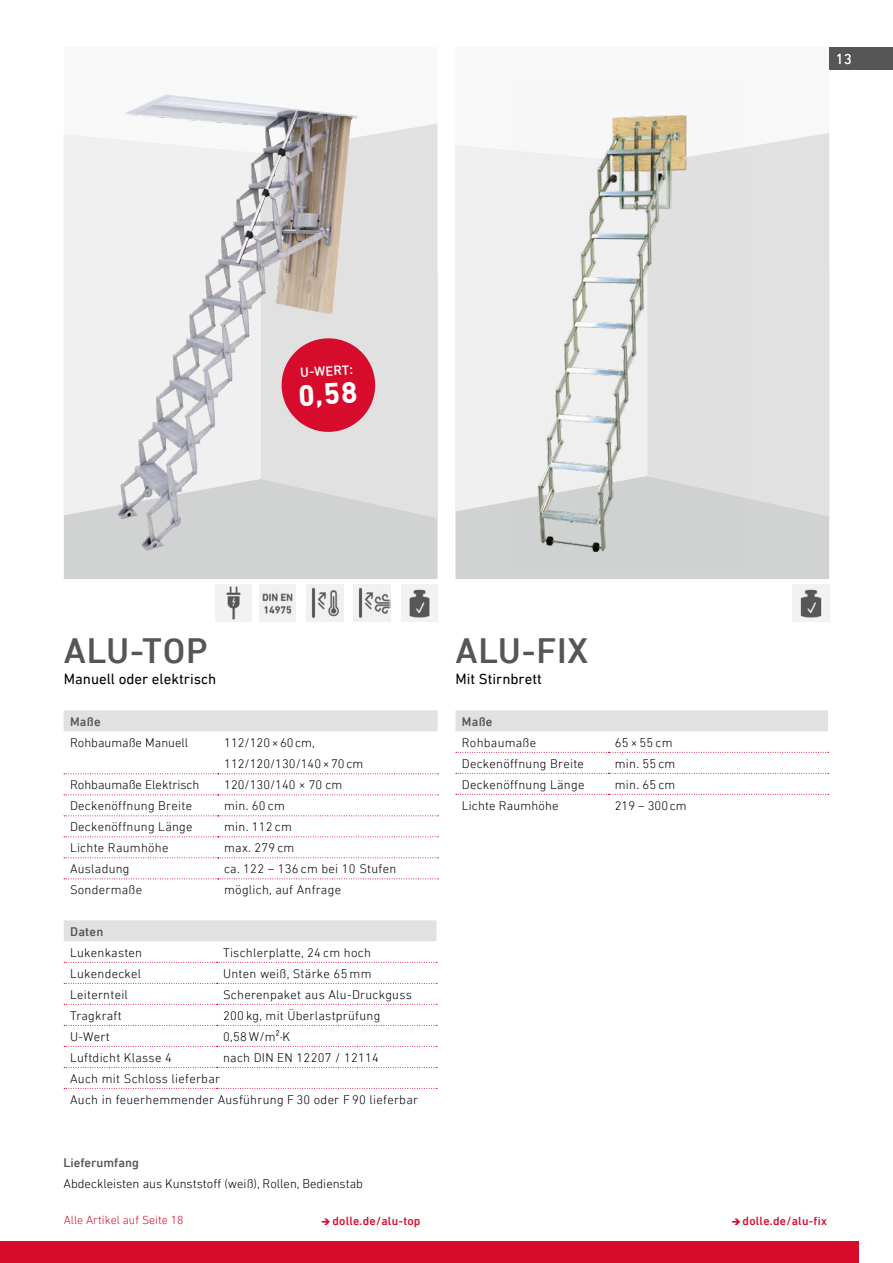
<style>
.page{position:relative;width:893px;height:1263px;background:#fff}
.page>*{position:absolute;margin:0;border:0;box-sizing:border-box;transform-origin:0 0}
.t1{font:500 36px "DIN Next LT Pro";letter-spacing:.02em;color:#565656}
.t2{font:700 30px "DIN Next LT Pro";color:#fff}
.t3{font:15px "DOLLEDIN Next LT Pro";color:#000}
.t4{font:500 15px "DIN Next LT Pro";color:#fff}
.t5{font:500 13.5px "DIN Next LT Pro";color:#fff}
.t6{font:300 12.75px/21px "DIN Next LT Pro";letter-spacing:.02em;color:#000}
.t7{font:300 12.75px/21px "DIN Next LT Pro";color:#000}
.t8{font:500 12.75px "DIN Next LT Pro";color:#565656}
.t9{font:500 12px "DIN Next LT Pro";letter-spacing:.02em;color:#d70b2c}
.t10{font:300 12px "DIN Next LT Pro";color:#d70b2c}
</style>
<div class="page">
<div style="left:455px;top:511px;width:374px;height:68px;background:#d1d2d2"></div>
<div style="left:744px;top:133px;width:85px;height:133px;background:#e1e1e1"></div>
<div style="left:744px;top:266px;width:85px;height:250px;background:#e1e1e1"></div>
<div style="left:455px;top:145px;width:55px;height:366px;background:#f0f0f0"></div>
<img style="left:510px;top:112px;width:234px;height:456px">
<div style="left:357px;top:124px;width:80px;height:151px;background:#e1e1e1"></div>
<div style="left:64px;top:135px;width:53px;height:140px;background:#f0f0f0"></div>
<img style="left:117px;top:94px;width:240px;height:181px">
<svg style="left:64px;top:275px;width:373px;height:304px"></svg>
<img style="left:354px;top:585px;width:36px;height:36px">
<img style="left:260px;top:585px;width:36px;height:36px">
<img style="left:307px;top:585px;width:36px;height:36px">
<img style="left:793px;top:585px;width:36px;height:36px">
<img style="left:401px;top:585px;width:36px;height:36px">
<img style="left:215px;top:585px;width:37px;height:36px">
<div style="left:0;top:1242px;width:859px;height:21px;background:#d70b2c"></div>
<div style="left:455px;top:710px;width:373px;height:21px;background:#e1e1e1"></div>
<svg style="left:456px;top:752px;width:373px;height:1px"></svg>
<svg style="left:456px;top:773px;width:373px;height:1px"></svg>
<svg style="left:456px;top:794px;width:373px;height:1px"></svg>
<div style="left:64px;top:710px;width:374px;height:21px;background:#e1e1e1"></div>
<svg style="left:64px;top:773px;width:374px;height:1px"></svg>
<svg style="left:64px;top:794px;width:374px;height:1px"></svg>
<svg style="left:64px;top:815px;width:374px;height:1px"></svg>
<svg style="left:64px;top:836px;width:374px;height:1px"></svg>
<svg style="left:64px;top:857px;width:374px;height:1px"></svg>
<svg style="left:64px;top:878px;width:374px;height:1px"></svg>
<div style="left:64px;top:920px;width:372px;height:21px;background:#e1e1e1"></div>
<svg style="left:64px;top:962px;width:373px;height:1px"></svg>
<svg style="left:64px;top:983px;width:373px;height:1px"></svg>
<svg style="left:64px;top:1004px;width:373px;height:1px"></svg>
<svg style="left:64px;top:1025px;width:373px;height:1px"></svg>
<svg style="left:64px;top:1046px;width:373px;height:1px"></svg>
<svg style="left:64px;top:1067px;width:373px;height:1px"></svg>
<svg style="left:64px;top:1088px;width:373px;height:1px"></svg>
<div style="left:829px;top:47px;width:64px;height:23px;background:#565656"></div>
<div style="left:836px;top:53px;width:16px;height:11px;background:#000;opacity:.45"></div>
<p class="t4" style="left:836px;top:50px;width:18px">13</p>
<p class="t5" style="left:300px;top:364px;width:54px;rotate:-3deg">U-WERT:</p>
<h2 class="t2" style="left:297px;top:378px;width:61px;rotate:-3deg">0,58</h2>
<h1 class="t1" style="left:64px;top:630px;width:145px">ALU-TOP</h1>
<p class="t3" style="left:64px;top:670px;width:154px">Manuell oder elektrisch</p>
<p class="t8" style="left:70px;top:714px;width:32px">Maße</p>
<p class="t7" style="left:70px;top:732px;width:120px">Rohbaumaße Manuell</p>
<p class="t7" style="left:224px;top:732px;width:140px">112/120×60cm,<br>112/120/130/140×70cm</p>
<p class="t7" style="left:70px;top:774px;width:131px">Rohbaumaße Elektrisch</p>
<p class="t7" style="left:224px;top:774px;width:120px">120/130/140 × 70 cm</p>
<p class="t6" style="left:70px;top:795px;width:124px">Deckenöffnung Breite</p>
<p class="t6" style="left:224px;top:795px;width:62px">min. 60 cm</p>
<p class="t6" style="left:70px;top:816px;width:124px">Deckenöffnung Länge</p>
<p class="t6" style="left:224px;top:816px;width:69px">min. 112 cm</p>
<p class="t6" style="left:70px;top:837px;width:100px">Lichte Raumhöhe</p>
<p class="t6" style="left:224px;top:837px;width:72px">max. 279 cm</p>
<p class="t6" style="left:70px;top:858px;width:61px">Ausladung</p>
<p class="t6" style="left:224px;top:858px;width:174px">ca. 122 – 136 cm bei 10 Stufen</p>
<p class="t6" style="left:70px;top:879px;width:74px">Sondermaße</p>
<p class="t6" style="left:224px;top:879px;width:118px">möglich, auf Anfrage</p>
<p class="t8" style="left:70px;top:924px;width:35px">Daten</p>
<p class="t6" style="left:70px;top:942px;width:74px">Lukenkasten</p>
<p class="t6" style="left:223px;top:942px;width:149px">Tischlerplatte, 24 cm hoch</p>
<p class="t6" style="left:70px;top:963px;width:73px">Lukendeckel</p>
<p class="t6" style="left:223px;top:963px;width:150px">Unten weiß, Stärke 65 mm</p>
<p class="t6" style="left:70px;top:984px;width:59px">Leiternteil</p>
<p class="t6" style="left:223px;top:984px;width:190px">Scherenpaket aus Alu-Druckguss</p>
<p class="t6" style="left:70px;top:1005px;width:53px">Tragkraft</p>
<p class="t6" style="left:223px;top:1005px;width:159px">200 kg, mit Überlastprüfung</p>
<p class="t6" style="left:70px;top:1026px;width:41px">U-Wert</p>
<p class="t6" style="left:223px;top:1026px;width:69px">0,58 W/m²·K</p>
<p class="t6" style="left:70px;top:1047px;width:103px">Luftdicht Klasse 4</p>
<p class="t6" style="left:223px;top:1047px;width:157px">nach DIN EN 12207 / 12114</p>
<p class="t6" style="left:70px;top:1068px;width:349px">Auch mit Schloss lieferbar<br>Auch in feuerhemmender Ausführung F 30 oder F 90 lieferbar</p>
<p class="t8" style="left:63px;top:1155px;width:77px">Lieferumfang</p>
<p class="t7" style="left:63px;top:1173px;width:301px">Abdeckleisten aus Kunststoff (weiß), Rollen, Bedienstab</p>
<h1 class="t1" style="left:455px;top:630px;width:134px">ALU-FIX</h1>
<p class="t3" style="left:455px;top:670px;width:88px">Mit Stirnbrett</p>
<p class="t8" style="left:462px;top:714px;width:32px">Maße</p>
<p class="t6" style="left:462px;top:732px;width:76px">Rohbaumaße</p>
<p class="t6" style="left:615px;top:732px;width:59px">65×55cm</p>
<p class="t6" style="left:462px;top:753px;width:124px">Deckenöffnung Breite</p>
<p class="t6" style="left:615px;top:753px;width:62px">min. 55 cm</p>
<p class="t6" style="left:462px;top:774px;width:124px">Deckenöffnung Länge</p>
<p class="t6" style="left:615px;top:774px;width:62px">min. 65 cm</p>
<p class="t6" style="left:462px;top:795px;width:98px">Lichte Raumhöhe</p>
<p class="t7" style="left:615px;top:795px;width:73px">219 – 300cm</p>
<p class="t10" style="left:64px;top:1213px;width:121px">Alle Artikel auf Seite 18</p>
<p class="t9" style="left:321px;top:1213px;width:101px">➔dolle.de/alu-top</p>
<p class="t9" style="left:732px;top:1213px;width:97px">➔dolle.de/alu-fix</p>
</div>
